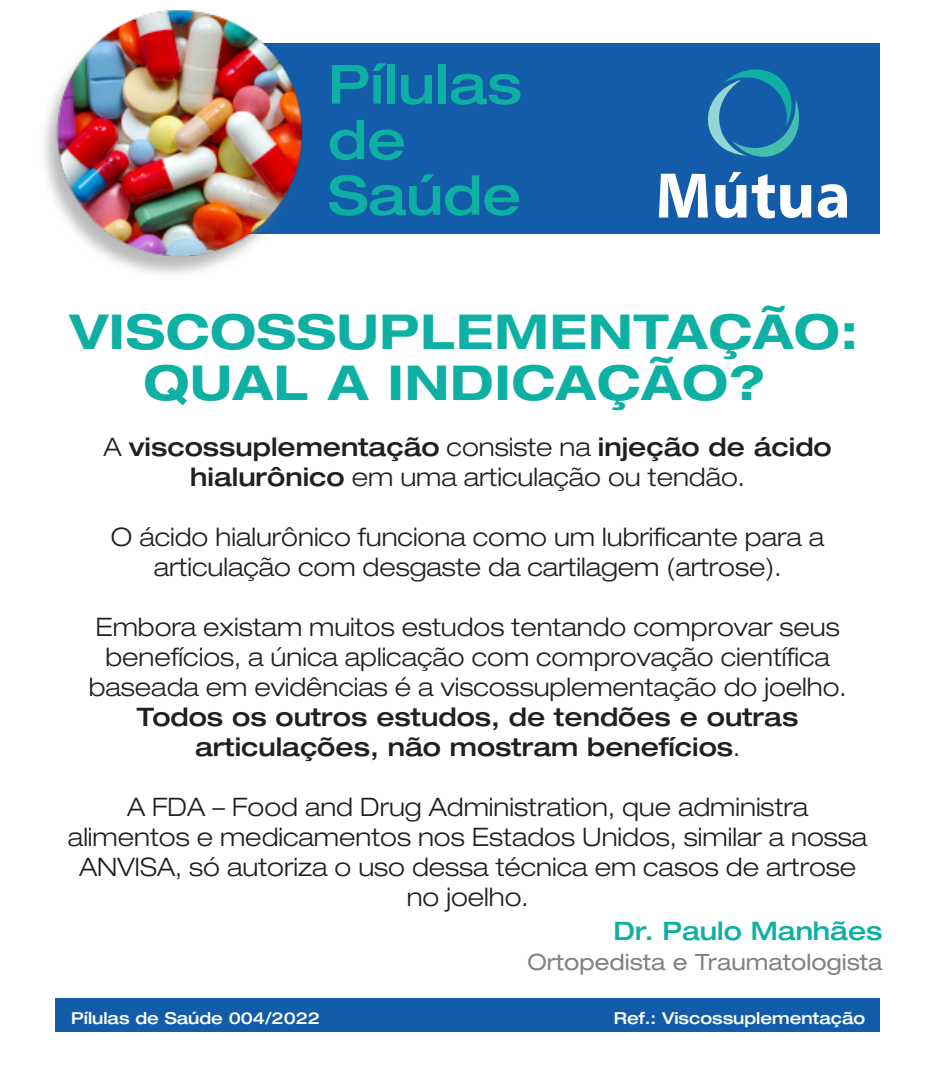
<style>
.page{position:relative;width:935px;height:1069px;background:#fff}
.page>*{position:absolute;margin:0;border:0;box-sizing:border-box;transform-origin:0 0}
.t1{font:500 expanded 54px/55.5px "Helvetica Neue LT Std";color:#0fb0a4}
.t2{font:700 expanded 48.15px/51.4px "Helvetica Neue LT Std";letter-spacing:.015em;color:#0fb0a4;text-align:center}
.t3{font:300 expanded 25.5px/30px "Helvetica Neue LT Std";color:#231f20;text-align:center}
.t4{font:500 expanded 25.5px/30px "Helvetica Neue LT Std";color:#231f20;text-align:center}
.t5{font:500 expanded 25.5px "Helvetica Neue LT Std";color:#0fb0a4}
.t6{font:expanded 22.5px "Helvetica Neue LT Std";color:#808285}
.t7{font:500 expanded 16.5px "Helvetica Neue LT Std";color:#fff}
.s1{font-weight:300}
</style>
<div class="page">
<div style="left:160px;top:43px;width:719px;height:190px;background:#135ca9"></div>
<img style="left:44px;top:100px;width:301px;height:174px">
<div style="left:55px;top:998px;width:824px;height:34px;background:#135ca9"></div>
<svg style="left:659px;top:69px;width:187px;height:149px"></svg>
<img style="left:54px;top:10px;width:257px;height:258px">
<h1 class="t1" style="left:328px;top:55px;width:195px">Pílulas de<br>Saúde</h1>
<h2 class="t2" style="left:70px;top:304px;width:789px">VISCOSSUPLEMENTAÇÃO:<br>QUAL A INDICAÇÃO?</h2>
<p class="t4" style="left:103px;top:431px;width:729px"><span class="s1">A</span> viscossuplementação <span class="s1">consiste na</span> injeção de ácido hialurônico <span class="s1">em uma articulação ou tendão.</span></p>
<p class="t3" style="left:111px;top:521px;width:714px">O ácido hialurônico funciona como um lubrificante para a articulação com desgaste da cartilagem (artrose).</p>
<p class="t3" style="left:89px;top:611px;width:759px">Embora existam muitos estudos tentando comprovar seus benefícios, a única aplicação com comprovação científica baseada em evidências é a viscossuplementação do joelho.</p>
<p class="t4" style="left:137px;top:701px;width:663px">Todos os outros estudos, de tendões e outras articulações, não mostram benefícios<span class="s1">.</span></p>
<p class="t3" style="left:68px;top:791px;width:800px">A FDA – Food and Drug Administration, que administra alimentos e medicamentos nos Estados Unidos, similar a nossa ANVISA, só autoriza o uso dessa técnica em casos de artrose no joelho.</p>
<p class="t5" style="left:613px;top:914px;width:270px">Dr. Paulo Manhães</p>
<p class="t6" style="left:527px;top:948px;width:356px">Ortopedista e Traumatologista</p>
<p class="t7" style="left:71px;top:1008px;width:250px">Pílulas de Saúde 004/2022</p>
<p class="t7" style="left:613px;top:1008px;width:253px">Ref.: Viscossuplementação</p>
</div>
